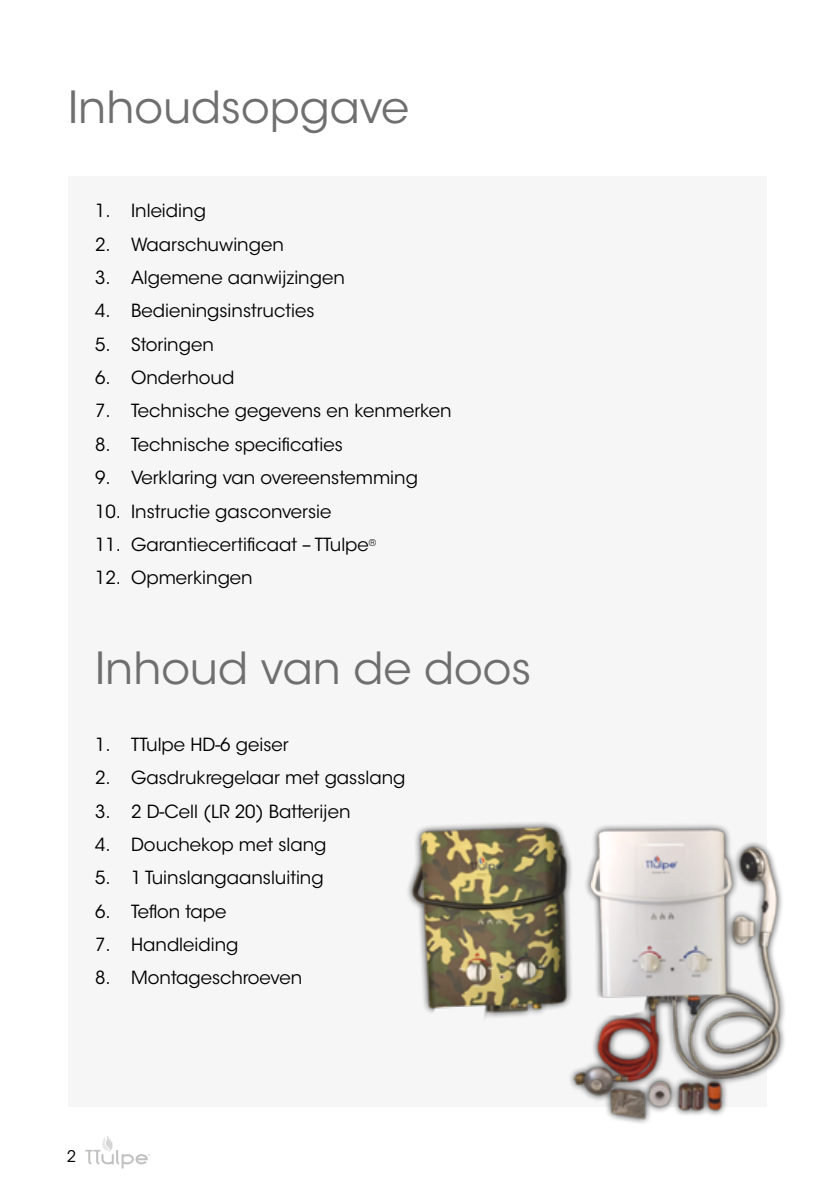
<style>
.page{position:relative;width:840px;height:1191px;background:#fff}
.page>*{position:absolute;margin:0;border:0;box-sizing:border-box;transform-origin:0 0}
.t1{font:44px "ITC Avant Garde Std";color:#706f6f}
.t2{font:18px "ITC Avant Garde Std";color:#000}
.t3{font:16px "ITC Avant Garde Std";color:#000}
</style>
<div class="page">
<div style="left:68px;top:176px;width:697px;height:930px;background:#f6f6f6"></div>
<svg style="left:85px;top:1136px;width:65px;height:32px"></svg>
<img style="left:407px;top:822px;width:378px;height:302px">
<h1 class="t1" style="left:68px;top:81px;width:342px">Inhoudsopgave</h1>
<p class="t2" style="left:95px;top:200px;width:112px">1. Inleiding</p>
<p class="t2" style="left:95px;top:233px;width:190px">2. Waarschuwingen</p>
<p class="t2" style="left:95px;top:267px;width:251px">3. Algemene aanwijzingen</p>
<p class="t2" style="left:95px;top:300px;width:221px">4. Bedieningsinstructies</p>
<p class="t2" style="left:95px;top:333px;width:120px">5. Storingen</p>
<p class="t2" style="left:95px;top:367px;width:141px">6. Onderhoud</p>
<p class="t2" style="left:95px;top:400px;width:358px">7. Technische gegevens en kenmerken</p>
<p class="t2" style="left:95px;top:433px;width:249px">8. Technische specificaties</p>
<p class="t2" style="left:95px;top:467px;width:324px">9. Verklaring van overeenstemming</p>
<p class="t2" style="left:95px;top:500px;width:238px">10. Instructie gasconversie</p>
<p class="t2" style="left:95px;top:533px;width:283px">11. Garantiecertificaat – TTulpe<sup>®</sup></p>
<p class="t2" style="left:95px;top:567px;width:159px">12. Opmerkingen</p>
<h1 class="t1" style="left:95px;top:641px;width:437px">Inhoud van de doos</h1>
<p class="t2" style="left:95px;top:733px;width:195px">1. TTulpe HD-6 geiser</p>
<p class="t2" style="left:95px;top:767px;width:312px">2. Gasdrukregelaar met gasslang</p>
<p class="t2" style="left:95px;top:800px;width:257px">3. 2 D-Cell (LR 20) Batterijen</p>
<p class="t2" style="left:95px;top:833px;width:233px">4. Douchekop met slang</p>
<p class="t2" style="left:95px;top:867px;width:230px">5. 1 Tuinslangaansluiting</p>
<p class="t2" style="left:95px;top:900px;width:133px">6. Teflon tape</p>
<p class="t2" style="left:95px;top:933px;width:145px">7. Handleiding</p>
<p class="t2" style="left:95px;top:967px;width:209px">8. Montageschroeven</p>
<p class="t3" style="left:67px;top:1147px;width:11px">2</p>
</div>
